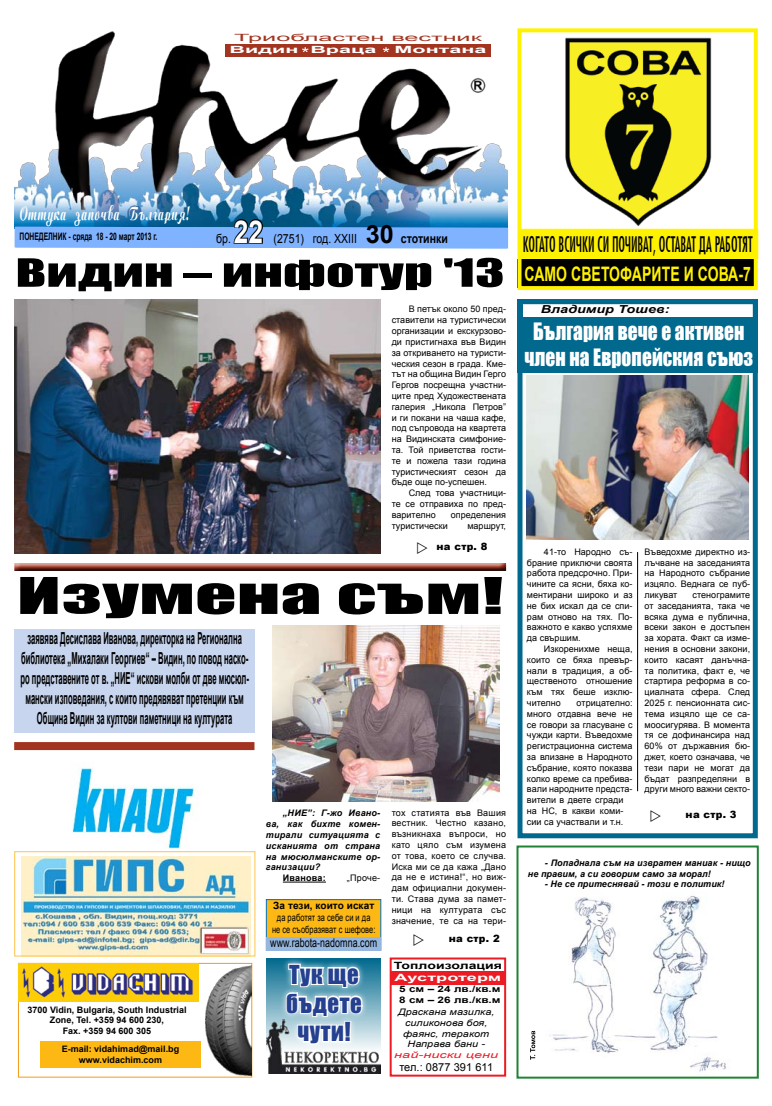
<style>
.page{position:relative;width:772px;height:1106px;background:#fff}
.page>*{position:absolute;margin:0;border:0;box-sizing:border-box;transform-origin:0 0}
.t1{font:46.7px "Impact";letter-spacing:.005em;color:#000;scale:1.73 1}
.t2{font:36px "Impact";letter-spacing:.005em;color:#000;scale:1.54 1}
.t3{font:700 31.5px "Arial";color:#fff;scale:.84 1}
.t4{font:24px/28.8px "Impact";letter-spacing:.025em;color:#25408f;text-align:center;scale:.95 1}
.t5{font:22px/26.4px "Impact";letter-spacing:.005em;color:#fff;text-align:center;scale:.88 1}
.t6{font:21px "German Condensed";letter-spacing:.005em;color:#000;scale:.66 1}
.t7{font:20.1px "Bit Script";letter-spacing:.02em;color:#fff;scale:.51 1}
.t8{font:700 20px "Arial";letter-spacing:.005em;color:#fff200;scale:.7 1}
.t9{font:700 16.6px/19.9px "Arial";letter-spacing:.005em;color:#000;text-align:center;scale:.46 1}
.t10{font:12.6px "Arial";color:#000;scale:.84 1}
.t11{font:12.1px "Arial";letter-spacing:.005em;color:#000;scale:.73 1}
.t12{font:11px "Arial";letter-spacing:.005em;color:#000}
.t13{font:italic 700 11px "Arial";letter-spacing:.005em;color:#000;scale:1.3 1}
.t14{font:700 10.3px "Arial";color:#000;scale:.65 1}
.t15{font:900 10px "Arial";letter-spacing:.025em;color:#000}
.t16{font:700 10px "Arial";letter-spacing:-.01em;color:#000;scale:1.4 1}
.t17{font:700 10px "Arial";letter-spacing:.005em;color:#fff;scale:1.8 1}
.t18{font:9.9px/11.9px "Arial";letter-spacing:.005em;color:#000;text-align:center;scale:.75 1}
.t19{font:9.9px "Arial";color:#a33420;scale:2.54 1}
.t20{font:700 9.9px "Arial";color:#fff;scale:2.17 1}
.t21{font:700 9.9px "Arial";letter-spacing:.005em;color:#000}
.t22{font:9px/10.8px "Arial";letter-spacing:.005em;color:#000;text-align:justify}
.t23{font:italic 700 9px/10.8px "Arial";letter-spacing:.005em;color:#000;text-align:justify}
.t24{font:italic 9px/10.8px "Arial";letter-spacing:.005em;color:#000;text-align:center;scale:1.2 1}
.t25{font:700 9px/10.8px "Arial";letter-spacing:.005em;color:#000;scale:1.3 1}
.t26{font:italic 9px "Arial";letter-spacing:.005em;color:#ed1c24;scale:1.6 1}
.t27{font:700 9px "Arial";letter-spacing:.005em;color:#000}
.t28{font:700 8.9px/10.8px "Arial";color:#000;text-align:center}
.s1{font-weight:700;font-size:25.2px}
.s2{font-weight:700}
</style>
<div class="page">
<img style="left:530px;top:896px;width:197px;height:176px">
<div style="left:516px;top:845px;width:242px;height:233px;border:2px solid #208334"></div>
<div style="left:517px;top:299px;width:240px;height:73px;background:#00698d"></div>
<div style="left:523px;top:303px;width:230px;height:14px;background:#fff"></div>
<div style="left:14px;top:629px;width:240px;height:103px;background:#c7d5ee"></div>
<div style="left:517px;top:299px;width:240px;height:539px;border:5px solid #00698d"></div>
<img style="left:72px;top:767px;width:123px;height:81px">
<img style="left:15px;top:31px;width:491px;height:185px">
<svg style="left:14px;top:216px;width:514px;height:33px;background:#5f9cdc"></svg>
<div style="left:40px;top:1041px;width:160px;height:26px;background:#fdb813"></div>
<img style="left:197px;top:963px;width:54px;height:112px">
<img style="left:18px;top:963px;width:180px;height:38px">
<img style="left:21px;top:856px;width:229px;height:98px">
<div style="left:14px;top:851px;width:241px;height:105px;border:1px solid #ffc54e"></div>
<div style="left:14px;top:562px;width:493px;height:10px;background:#000;opacity:.75"></div>
<svg style="left:302px;top:47px;width:6px;height:5px"></svg>
<svg style="left:382px;top:47px;width:7px;height:5px"></svg>
<svg style="left:266px;top:958px;width:13px;height:61px"></svg>
<div style="left:279px;top:956px;width:143px;height:120px;background:#fff;opacity:.75"></div>
<svg style="left:284px;top:962px;width:79px;height:57px"></svg>
<img style="left:266px;top:1019px;width:114px;height:54px">
<div style="left:389px;top:957px;width:117px;height:119px;border:2px solid #ed1c24"></div>
<div style="left:390px;top:971px;width:115px;height:13px;background:#ed1c24"></div>
<svg style="left:530px;top:1030px;width:5px;height:29px"></svg>
<div style="left:517px;top:259px;width:238px;height:28px;background:#000"></div>
<div style="left:519px;top:229px;width:238px;height:30px;background:#fff200;border:1px solid #fff200"></div>
<div style="left:517px;top:28px;width:240px;height:262px;border:4px solid #fff200"></div>
<img style="left:561px;top:32px;width:153px;height:198px">
<div style="left:266px;top:899px;width:115px;height:51px;background:#fdb813;border:1px solid #0071bc"></div>
<div style="left:266px;top:937px;width:114px;height:13px;background:#95b6df"></div>
<img style="left:272px;top:625px;width:227px;height:176px">
<hr style="left:283px;top:881px;width:43px;height:1px;background:#000">
<img style="left:526px;top:375px;width:221px;height:164px">
<hr style="left:637px;top:552px;width:1px;height:239px;background:#000">
<img style="left:14px;top:300px;width:366px;height:253px">
<div style="left:14px;top:742px;width:240px;height:8px;background:#a33420"></div>
<p class="t19" style="left:234px;top:31px;width:99px">Триобластен вестник</p>
<p class="t20" style="left:229px;top:43px;width:69px">Видин Враца</p>
<p class="t20" style="left:394px;top:43px;width:44px">Монтана</p>
<h3 class="t7" style="left:20px;top:202px;width:335px">Оттука започва България!</h3>
<p class="t14" style="left:20px;top:230px;width:213px">понеделник - сряда 18 - 20 март 2013 г.</p>
<h3 class="t10" style="left:216px;top:230px;width:19px">бр.</h3>
<h3 class="t3" style="left:234px;top:211px;width:36px">22</h3>
<h3 class="t10" style="left:273px;top:230px;width:209px">(2751) год. XXIII <span class="s1">30</span> <span class="s2">стотинки</span></h3>
<h2 class="t2" style="left:16px;top:245px;width:319px">Видин – инфотур '13</h2>
<p class="t22" style="left:391px;top:304px;width:116px;text-indent:17px">В петък около 50 пред&shy;ставители на туристически организации и екскурзово&shy;ди пристигнаха във Видин за откриването на туристи&shy;ческия сезон в града. Кме&shy;тът на община Видин Герго Гергов посрещна участни&shy;ците пред Художествената галерия „Никола Петров” и ги покани на чаша кафе, под съпровода на квартета на Видинската симфоние&shy;та. Той приветства гости&shy;те и пожела тази година туристическият сезон да бъде още по-успешен.</p>
<p class="t22" style="left:391px;top:487px;width:116px;text-indent:17px">След това участници&shy;те се отправиха по пред&shy;варително</p>
<p class="t22" style="left:450px;top:509px;width:57px">определения</p>
<p class="t22" style="left:391px;top:520px;width:57px">туристически</p>
<p class="t22" style="left:467px;top:520px;width:40px">маршрут,</p>
<p class="t15" style="left:436px;top:539px;width:52px">нa стр. 8</p>
<h1 class="t1" style="left:17px;top:559px;width:282px">Изумена съм!</h1>
<p class="t9" style="left:20px;top:629px;width:498px">заявява Десислава Иванова, директорка на Регионална библиотека „Михалаки Георгиев“ – Видин, по повод наско&shy;ро представените от в. „НИЕ“ искови молби от две мюсюл&shy;мански изповедания, с които предявяват претенции към Община Видин за култови паметници на културата</p>
<p class="t28" style="left:27px;top:1004px;width:160px">3700 Vidin, Bulgaria, South Industrial<br>Zone, Tel. +359 94 600 230,<br>Fax. +359 94 600 305</p>
<p class="t28" style="left:62px;top:1043px;width:119px">E-mail: vidahimad@mail.bg www.vidachim.com</p>
<p class="t23" style="left:266px;top:808px;width:116px;text-indent:17px">„НИЕ”: Г-жо Ивано&shy;ва, как бихте комен&shy;тирали ситуацията с исканията от страна на мюсюлманските ор&shy;ганизации?</p>
<p class="t27" style="left:283px;top:872px;width:44px">Иванова:</p>
<p class="t22" style="left:347px;top:872px;width:35px">„Проче-</p>
<p class="t21" style="left:273px;top:898px;width:102px">За тези, които искат</p>
<p class="t18" style="left:272px;top:911px;width:139px">да работят за себе си и да не се съобразяват с шефове:</p>
<h3 class="t11" style="left:270px;top:935px;width:148px">www.rabota-nadomna.com</h3>
<p class="t22" style="left:391px;top:807px;width:116px">тох статията във Вашия вестник. Честно казано, възникнаха въпроси, но като цяло съм изумена от това, което се случва.<br>Иска ми се да кажа „Дано да не е истина!“, но виж&shy;дам официални докумен&shy;ти. Става дума за памет&shy;ници на културата със значение, те са на тери-</p>
<p class="t15" style="left:448px;top:931px;width:52px">нa стр. 2</p>
<h3 class="t4" style="left:286px;top:959px;width:81px">Тук ще бъдете чути!</h3>
<p class="t16" style="left:393px;top:958px;width:79px">Топлоизолация</p>
<p class="t17" style="left:394px;top:970px;width:61px">Аустротерм</p>
<p class="t25" style="left:399px;top:983px;width:79px">5 см – 24 лв./кв.м<br>8 см – 26 лв./кв.м</p>
<p class="t24" style="left:398px;top:1006px;width:82px">Драскана мазилка, силиконова боя, фаянс, теракот<br>Направа бани -</p>
<p class="t26" style="left:394px;top:1049px;width:66px">най-ниски цени</p>
<p class="t12" style="left:399px;top:1060px;width:95px">тел.: 0877 391 611</p>
<h3 class="t6" style="left:522px;top:232px;width:349px">КОГАТО ВСИЧКИ СИ ПОЧИВАТ, ОСТАВАТ ДА РАБОТЯТ</h3>
<h3 class="t8" style="left:524px;top:261px;width:324px">САМО СВЕТОФАРИТЕ И СОВА-7</h3>
<p class="t13" style="left:540px;top:302px;width:101px">Владимир Тошев:</p>
<h3 class="t5" style="left:524px;top:317px;width:261px">България вече е активен член на Европейския съюз</h3>
<p class="t22" style="left:526px;top:546px;width:107px;text-indent:17px">41-то Народно съ&shy;брание приключи своята работа предсрочно. При&shy;чините са ясни, бяха ко&shy;ментирани широко и аз не бих искал да се спи&shy;рам отново на тях. По&shy;важното е какво успяхме да свършим.</p>
<p class="t22" style="left:526px;top:643px;width:107px;text-indent:17px">Изкоренихме неща, които се бяха превър&shy;нали в традиция, а об&shy;щественото отношение към тях беше изклю&shy;чително</p>
<p class="t22" style="left:526px;top:697px;width:107px;text-align:left;text-indent:50px">отрицателно: много отдавна вече не се говори за гласуване с чужди карти. Въведохме регистрационна система за влизане в Народното събрание, която показва колко време са пребива&shy;вали народните предста&shy;вители в двете сгради на НС, в какви коми&shy;сии са участвали и т.н.</p>
<p class="t22" style="left:644px;top:546px;width:107px">Въведохме директно из&shy;лъчване на заседанията на Народното събрание изцяло. Веднага се пуб&shy;ликуват</p>
<p class="t22" style="left:644px;top:589px;width:107px;text-indent:48px">стенограмите от заседанията, така че всяка дума е публична, всеки закон е достъпен за хората. Факт са изме&shy;нения в основни закони, които касаят данъчна&shy;та политика, факт е, че стартира реформа в со&shy;циалната сфера. След 2025 г. пенсионната сис&shy;тема изцяло ще се са&shy;моосигурява. В момента тя се дофинансира над 60% от държавния бю&shy;джет, което означава, че тези пари не могат да бъдат разпределяни в други много важни секто-</p>
<p class="t15" style="left:685px;top:807px;width:52px">нa стр. 3</p>
<p class="t23" style="left:527px;top:857px;width:224px;text-indent:17px">- Попаднала съм на извратен маниак - нищо не правим, а си говорим само за морал!</p>
<p class="t23" style="left:544px;top:879px;width:181px">- Не се притеснявай - този е политик!</p>
</div>
